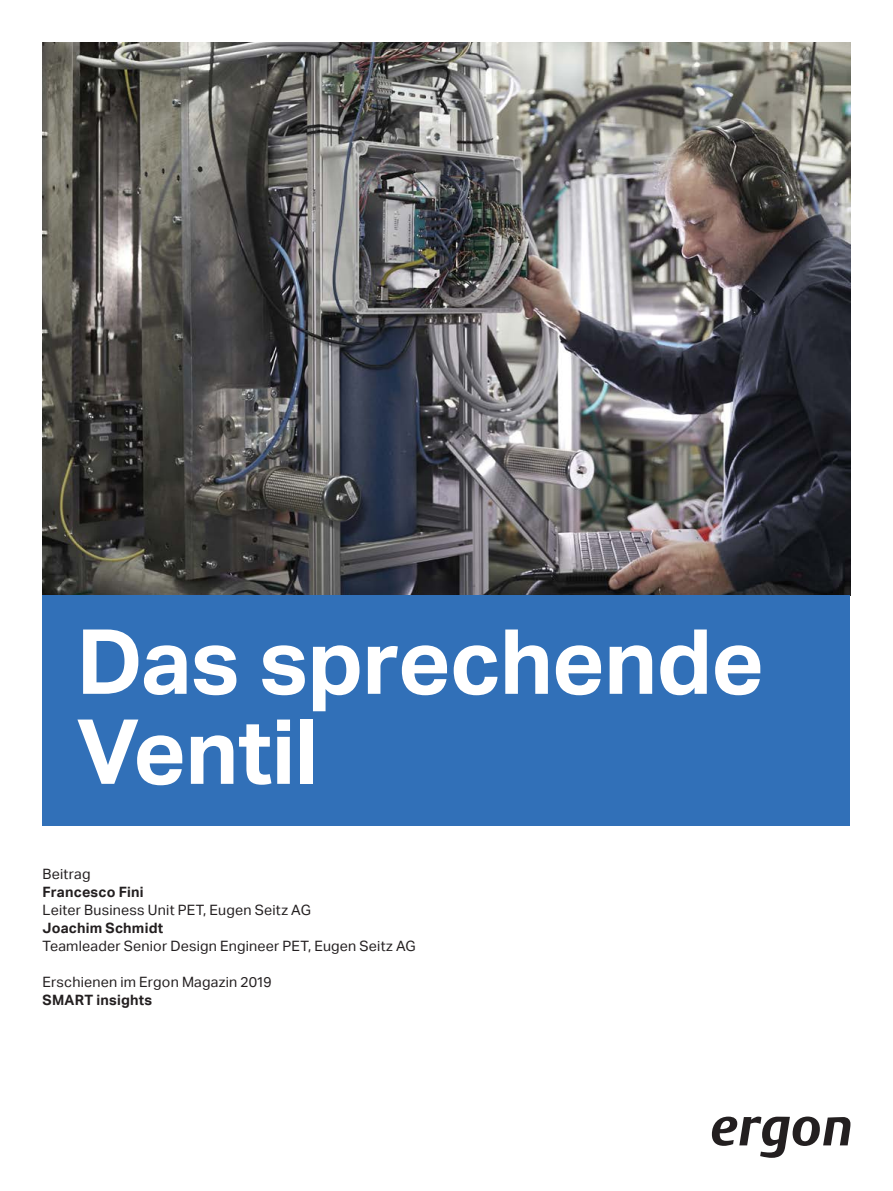
<style>
.page{position:relative;width:893px;height:1191px;background:#fff}
.page>*{position:absolute;margin:0;border:0;box-sizing:border-box;transform-origin:0 0}
.t1{font:700 90px/90px "Aktiv Grotesk";letter-spacing:-.01em;color:#fff}
.t2{font:14.25px "Aktiv Grotesk";letter-spacing:.015em;color:#231f20}
.t3{font:700 14.25px "Aktiv Grotesk";letter-spacing:.015em;color:#231f20}
</style>
<div class="page">
<img style="left:43px;top:43px;width:807px;height:552px">
<svg style="left:712px;top:1116px;width:138px;height:41px"></svg>
<div style="left:43px;top:595px;width:807px;height:231px;background:#3170b8"></div>
<h1 class="t1" style="left:77px;top:618px;width:689px">Das sprechende<br>Ventil</h1>
<p class="t2" style="left:43px;top:866px;width:50px">Beitrag</p>
<p class="t3" style="left:43px;top:884px;width:103px">Francesco Fini</p>
<p class="t2" style="left:43px;top:902px;width:270px">Leiter Business Unit PET, Eugen Seitz AG</p>
<p class="t3" style="left:43px;top:920px;width:122px">Joachim Schmidt</p>
<p class="t2" style="left:43px;top:938px;width:375px">Teamleader Senior Design Engineer PET, Eugen Seitz AG</p>
<p class="t2" style="left:43px;top:973px;width:231px">Erschienen im Ergon Magazin 2019</p>
<p class="t3" style="left:43px;top:991px;width:111px">SMART insights</p>
</div>
